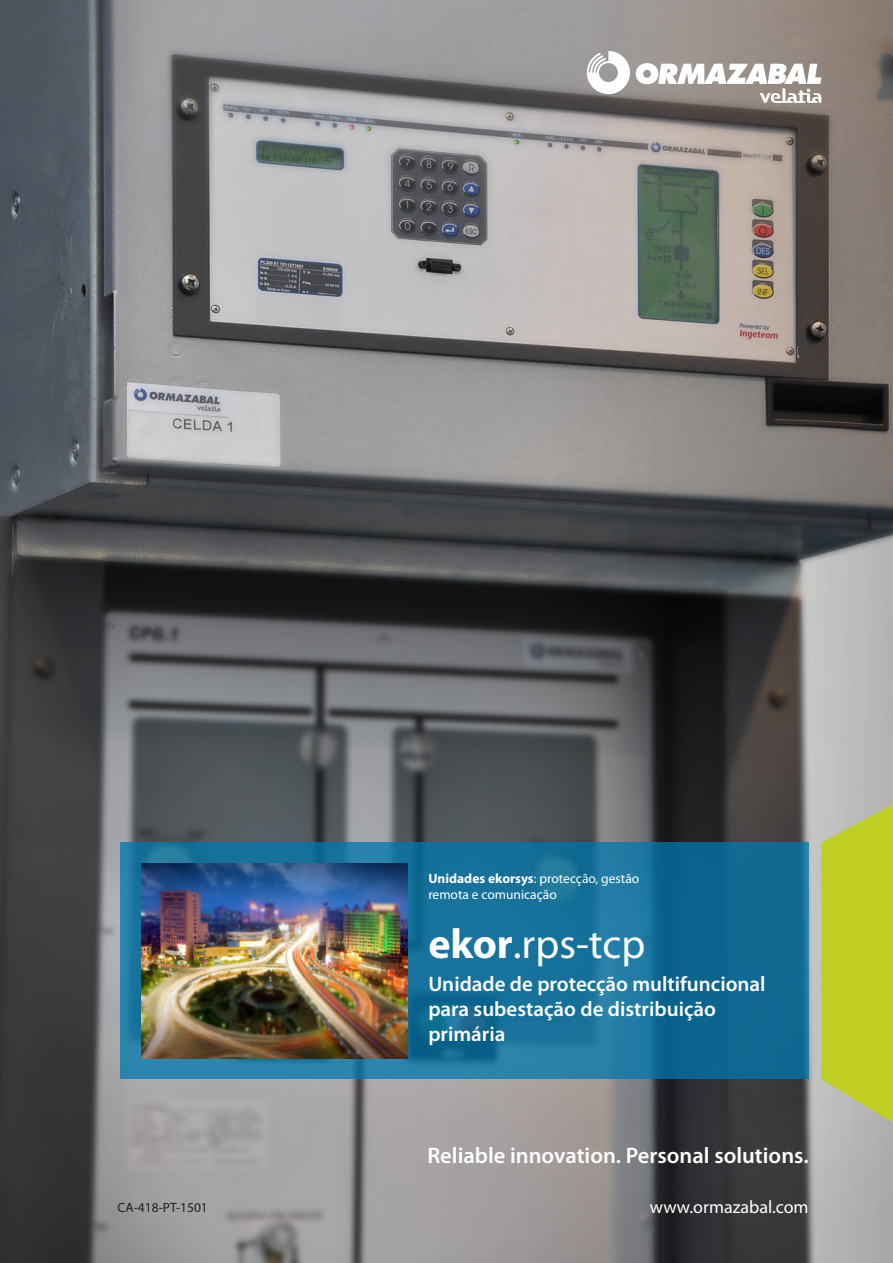
<style>
.page{position:relative;width:893px;height:1263px;background:#fff}
.page>*{position:absolute;margin:0;border:0;box-sizing:border-box;transform-origin:0 0}
.t1{font:42px "Myriad Pro";color:#fff}
.t2{font:600 22.5px "Myriad Pro";color:#fff}
.Subtitle{font:600 21px/25.2px "Myriad Pro";color:#fff}
.Web{font:18px "Myriad Pro";color:#fff}
.Supertítle{font:13.5px/16.2px "Myriad Pro";color:#fff}
.Part_Number{font:13.5px "Myriad Pro";color:#231f20}
.s1{font-weight:700}
</style>
<div class="page">
<img style="left:0;top:0;width:893px;height:1263px">
<svg style="left:120px;top:843px;width:689px;height:236px;background:#186f97"></svg>
<svg style="left:821px;top:804px;width:72px;height:318px;background:#c0cb37"></svg>
<img style="left:141px;top:864px;width:266px;height:194px">
<svg style="left:587px;top:51px;width:43px;height:43px"></svg>
<svg style="left:636px;top:63px;width:185px;height:40px"></svg>
<p class="Supertítle" style="left:428px;top:870px;width:212px"><span class="s1">Unidades ekorsys</span>: protecção, gestão remota e comunicação</p>
<p class="t1" style="left:428px;top:921px;width:218px"><span class="s1">ekor</span>.rps-tcp</p>
<p class="Subtitle" style="left:428px;top:971px;width:339px">Unidade de protecção multifuncional para subestação de distribuição primária</p>
<p class="t2" style="left:427px;top:1142px;width:383px">Reliable innovation. Personal solutions.</p>
<p class="Part_Number" style="left:118px;top:1199px;width:92px">CA-418-PT-1501</p>
<p class="Web" style="left:650px;top:1197px;width:160px">www.ormazabal.com</p>
</div>
